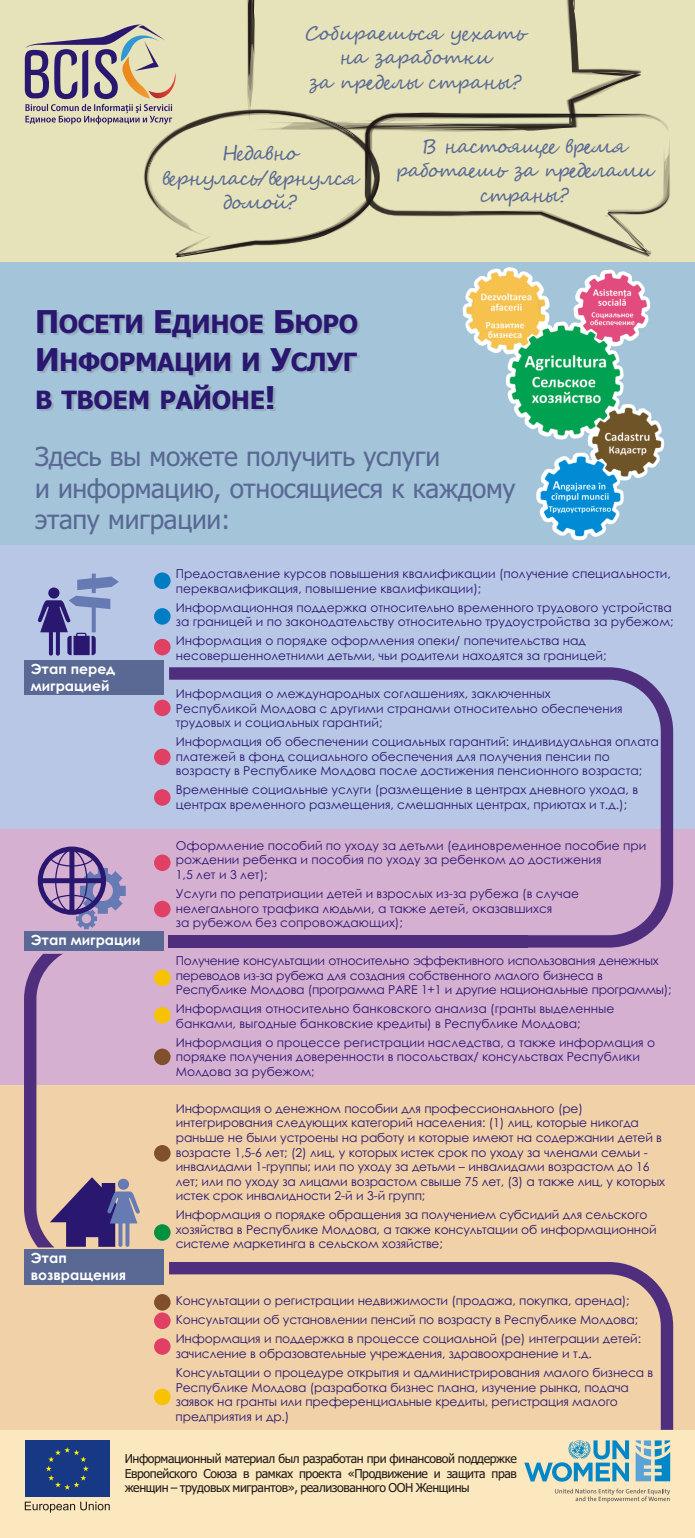
<style>
.page{position:relative;width:695px;height:1538px;background:#fff}
.page>*{position:absolute;margin:0;border:0;box-sizing:border-box;transform-origin:0 0}
.t1{font:26.25px/31.7px "Tahoma";letter-spacing:-.015em;color:#596994}
.t2{font:700 25.2px/38px "Tahoma";letter-spacing:-.015em;color:#291770;text-align:justify}
.t3{font:19.25px/24.3px "Segoe Script";letter-spacing:-.04em;color:#596994;text-align:center}
.t4{font:19.25px/24.3px "Segoe Script";color:#596994;text-align:center}
.t5{font:700 14px/17px "Century Gothic";color:#fff}
.t6{font:12.25px/14.5px "Century Gothic";color:#291770}
.t7{font:12.25px/14.5px "Century Gothic";letter-spacing:-.02em;color:#291770}
.t8{font:12.25px/14.7px "Tahoma";letter-spacing:-.03em;color:#1f1a17;text-align:justify}
.s1{font-size:31.5px}
</style>
<div class="page">
<div style="left:0;top:0;width:694px;height:262px;background:#e6e3ba"></div>
<div style="left:0;top:262px;width:694px;height:283px;background:#a3c4d9"></div>
<div style="left:0;top:545px;width:694px;height:284px;background:#b8c7e6"></div>
<div style="left:0;top:829px;width:694px;height:256px;background:#d6b0d1"></div>
<div style="left:0;top:1085px;width:694px;height:345px;background:#f0d1a8"></div>
<div style="left:0;top:1430px;width:694px;height:107px;background:#fce8bf"></div>
<svg style="left:25px;top:0;width:637px;height:257px"></svg>
<svg style="left:462px;top:267px;width:189px;height:162px"></svg>
<img style="left:536px;top:404px;width:128px;height:136px">
<div style="left:25px;top:1440px;width:85px;height:57px;background:#173885"></div>
<svg style="left:46px;top:1447px;width:43px;height:43px"></svg>
<svg style="left:25px;top:1501px;width:85px;height:11px"></svg>
<svg style="left:524px;top:1440px;width:105px;height:42px"></svg>
<svg style="left:555px;top:1488px;width:115px;height:14px"></svg>
<svg style="left:635px;top:1440px;width:35px;height:41px"></svg>
<div style="left:25px;top:1250px;width:139px;height:35px;background:#596994"></div>
<div style="left:25px;top:931px;width:139px;height:20px;background:#596994"></div>
<div style="left:25px;top:660px;width:139px;height:35px;background:#596994"></div>
<svg style="left:38px;top:573px;width:81px;height:83px"></svg>
<svg style="left:38px;top:846px;width:88px;height:83px"></svg>
<svg style="left:169px;top:667px;width:504px;height:280px"></svg>
<svg style="left:24px;top:954px;width:116px;height:293px"></svg>
<div style="left:169px;top:935px;width:359px;height:12px;background:#4f2e7d"></div>
<svg style="left:169px;top:1262px;width:504px;height:168px"></svg>
<div style="left:154px;top:608px;width:16px;height:17px;background:#007dc2;border-radius:50%"></div>
<div style="left:154px;top:572px;width:16px;height:17px;background:#007dc2;border-radius:50%"></div>
<div style="left:154px;top:639px;width:16px;height:16px;background:#e04063;border-radius:50%"></div>
<div style="left:154px;top:700px;width:16px;height:16px;background:#e04063;border-radius:50%"></div>
<div style="left:154px;top:749px;width:16px;height:16px;background:#e04063;border-radius:50%"></div>
<div style="left:154px;top:789px;width:16px;height:17px;background:#e04063;border-radius:50%"></div>
<div style="left:154px;top:854px;width:16px;height:17px;background:#e04063;border-radius:50%"></div>
<div style="left:154px;top:901px;width:16px;height:16px;background:#e04063;border-radius:50%"></div>
<div style="left:154px;top:969px;width:16px;height:17px;background:#f7c200;border-radius:50%"></div>
<div style="left:154px;top:1007px;width:16px;height:16px;background:#f7c200;border-radius:50%"></div>
<div style="left:154px;top:1048px;width:16px;height:17px;background:#804f2e;border-radius:50%"></div>
<div style="left:154px;top:1145px;width:16px;height:16px;background:#804f2e;border-radius:50%"></div>
<div style="left:154px;top:1224px;width:16px;height:17px;background:#009140;border-radius:50%"></div>
<div style="left:154px;top:1294px;width:16px;height:16px;background:#804f2e;border-radius:50%"></div>
<div style="left:154px;top:1338px;width:16px;height:17px;background:#e04063;border-radius:50%"></div>
<div style="left:154px;top:1312px;width:16px;height:17px;background:#e04063;border-radius:50%"></div>
<div style="left:154px;top:1389px;width:16px;height:16px;background:#f7c200;border-radius:50%"></div>
<h3 class="t4" style="left:305px;top:23px;width:222px">Cобираешься уехать на заработки<br>за пределы страны?</h3>
<h3 class="t3" style="left:162px;top:143px;width:197px">Недавно вернулась/вернулся домой?</h3>
<h3 class="t3" style="left:396px;top:136px;width:258px">В настоящее время работаешь за пределами страны?</h3>
<h2 class="t2" style="left:35px;top:307px;width:324px"><span class="s1">П</span>ОСЕТИ <span class="s1">Е</span>ДИНОЕ <span class="s1">Б</span>ЮРО <span class="s1">И</span>НФОРМАЦИИ И <span class="s1">У</span>СЛУГ В ТВОЕМ РАЙОНЕ<span class="s1">!</span></h2>
<h1 class="t1" style="left:35px;top:443px;width:482px">Здесь вы можете получить услуги<br>и информацию, относящиеся к каждому этапу миграции:</h1>
<p class="t6" style="left:176px;top:568px;width:496px">Предоставление курсов повышения квалификации (получение специальности, переквалификация, повышение квалификации);</p>
<p class="t6" style="left:176px;top:601px;width:499px">Информационная поддержка относительно временного трудового устройства за границей и по законодательству относительно трудоустройства за рубежом;</p>
<p class="t6" style="left:176px;top:635px;width:432px">Информация о порядке оформления опеки/ попечительства над несовершеннолетними детьми, чьи родители находятся за границей;</p>
<p class="t6" style="left:176px;top:687px;width:448px">Информация о международных соглашениях, заключенных<br>Республикой Молдова с другими странами относительно обеспечения трудовых и социальных гарантий;</p>
<p class="t6" style="left:176px;top:735px;width:484px">Информация об обеспечении социальных гарантий: индивидуальная оплата платежей в фонд социального обеспечения для получения пенсии по возрасту в Республике Молдова после достижения пенсионного возраста;</p>
<p class="t6" style="left:176px;top:784px;width:463px">Временные социальные услуги (размещение в центрах дневного ухода, в центрах временного размещения, смешанных центрах, приютах и т.д.);</p>
<p class="t6" style="left:176px;top:839px;width:472px">Оформление пособий по уходу за детьми (единовременное пособие при рождении ребенка и пособия по уходу за ребенком до достижения<br>1,5 лет и 3 лет);</p>
<p class="t6" style="left:176px;top:887px;width:405px">Услуги по репатриации детей и взрослых из-за рубежа (в случае нелегального трафика людьми, а также детей, оказавшихся<br>за рубежом без сопровождающих);</p>
<p class="t7" style="left:176px;top:954px;width:497px">Получение консультации относительно эффективного использования денежных переводов из-за рубежа для создания собственного малого бизнеса в<br>Республике Молдова (программа PARE 1+1 и другие национальные программы);</p>
<p class="t6" style="left:176px;top:1003px;width:440px">Информация относительно банковского анализа (гранты выделенные банками, выгодные банковские кредиты) в Республике Молдова;</p>
<p class="t6" style="left:176px;top:1036px;width:481px">Информация о процессе регистрации наследства, а также информация о порядке получения доверенности в посольствах/ консульствах Республики<br>Молдова за рубежом;</p>
<p class="t6" style="left:176px;top:1102px;width:490px">Информация о денежном пособии для профессионального (ре) интегрирования следующих категорий населения: (1) лиц, которые никогда раньше не были устроены на работу и которые имеют на содержании детей в возрасте 1,5-6 лет; (2) лиц, у которых истек срок по уходу за членами семьи - инвалидами 1-группы; или по уходу за детьми – инвалидами возрастом до 16 лет; или по уходу за лицами возрастом свыше 75 лет, (3) а также лиц, у которых истек срок инвалидности 2-й и 3-й групп;</p>
<p class="t6" style="left:176px;top:1209px;width:482px">Информация о порядке обращения за получением субсидий для сельского хозяйства в Республике Молдова, а также консультации об информационной системе маркетинга в сельском хозяйстве;</p>
<p class="t5" style="left:31px;top:661px;width:86px">Этап перед миграцией</p>
<p class="t5" style="left:31px;top:933px;width:111px">Этап миграции</p>
<p class="t5" style="left:31px;top:1251px;width:97px">Этап возвращения</p>
<p class="t6" style="left:176px;top:1292px;width:467px;line-height:18.9px">Консультации о регистрации недвижимости (продажа, покупка, аренда);<br>Консультации об установлении пенсий по возрасту в Республике Молдова;<br>Информация и поддержка в процессе социальной (ре) интеграции детей:</p>
<p class="t6" style="left:176px;top:1345px;width:479px;line-height:18.9px">зачисление в образовательные учреждения, здравоохранение и т.д.<br>Консультации о процедуре открытия и администрирования малого бизнеса в</p>
<p class="t6" style="left:176px;top:1381px;width:454px">Республике Молдова (разработка бизнес плана, изучение рынка, подача заявок на гранты или преференциальные кредиты, регистрация малого предприятия и др.)</p>
<p class="t8" style="left:125px;top:1452px;width:393px">Информационный материал был разработан при финансовой поддержке Европейского Союза в рамках проекта «Продвижение и защита прав женщин – трудовых мигрантов», реализованного ООН Женщины</p>
</div>
